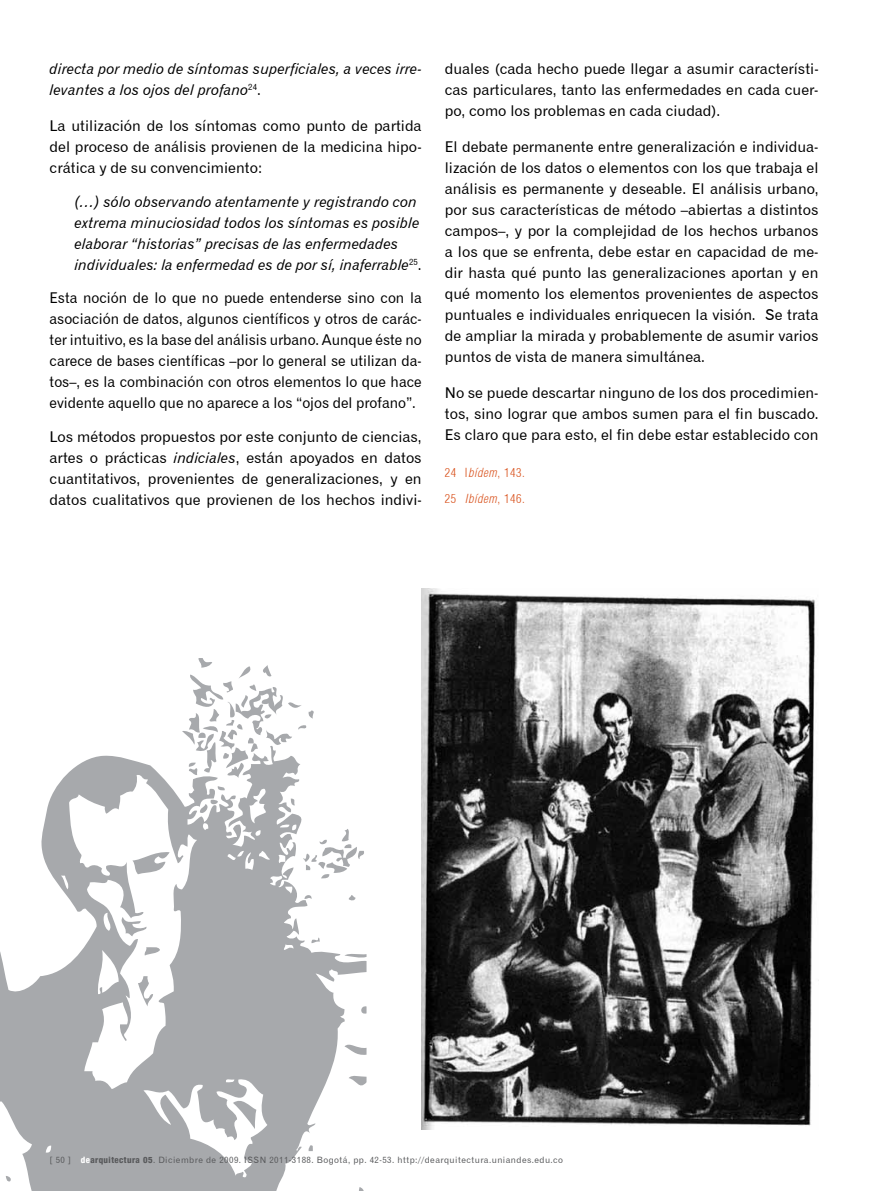
<style>
.page{position:relative;width:893px;height:1191px;background:#fff}
.page>*{position:absolute;margin:0;border:0;box-sizing:border-box;transform-origin:0 0}
.t1{font:14.88px/21px "Gothic 720 BT Roman B";color:#000;text-align:justify}
.t2{font:14.88px/21px "Gothic 720 BT Roman B";color:#000;text-align:justify;scale:.96 1}
.t3{font:14.88px/21px "Gothic 720 BT Italic B";color:#000}
.t4{font:300 condensed 12.25px/25.7px "Helvetica";letter-spacing:.05em;color:#d9531e}
.t5{font:8.75px "Gothic 720 BT Roman B";letter-spacing:.05em;color:#58595b}
.s1{font-family:"Gothic 720 BT Roman B"}
.s2{font-family:"Gothic 720 BT Italic B"}
.s3{font-style:italic}
.s4{font-family:"Helvetica 87";font-weight:800;font-stretch:condensed;color:#fff}
.s5{font-family:"Helvetica 87";font-weight:800;font-stretch:condensed}
</style>
<div class="page">
<img style="left:422px;top:589px;width:397px;height:540px">
<svg style="left:0;top:755px;width:367px;height:436px;fill:#a7a9ac"></svg>
<svg style="left:303px;top:829px;width:63px;height:49px"></svg>
<svg style="left:182px;top:658px;width:134px;height:120px"></svg>
<p class="t3" style="left:50px;top:58px;width:374px">directa por medio de síntomas superficiales, a veces irre&shy;levantes a los ojos del profano<sup>24</sup><span class="s1">.</span></p>
<p class="t1" style="left:50px;top:115px;width:374px">La utilización de los síntomas como punto de partida del proceso de análisis provienen de la medicina hipo&shy;crática y de su convencimiento:</p>
<p class="t3" style="left:74px;top:191px;width:349px">(…) sólo observando atentamente y registrando con extrema minuciosidad todos los síntomas es posible elaborar “historias” precisas de las enfermedades individuales: la enfermedad es de por sí, inaferrable<sup>25</sup><span class="s1">.</span></p>
<p class="t2" style="left:50px;top:287px;width:389px">Esta noción de lo que no puede entenderse sino con la asociación de datos, algunos científicos y otros de carác&shy;ter intuitivo, es la base del análisis urbano. Aunque éste no carece de bases científicas –por lo general se utilizan da&shy;tos–, es la combinación con otros elementos lo que hace evidente aquello que no aparece a los “ojos del profano”.</p>
<p class="t1" style="left:50px;top:425px;width:374px">Los métodos propuestos por este conjunto de ciencias, artes o prácticas <span class="s2">indiciales</span>, están apoyados en datos cuantitativos, provenientes de generalizaciones, y en datos cualitativos que provienen de los hechos indivi-</p>
<p class="t1" style="left:445px;top:58px;width:375px">duales (cada hecho puede llegar a asumir característi&shy;cas particulares, tanto las enfermedades en cada cuer&shy;po, como los problemas en cada ciudad).</p>
<p class="t1" style="left:445px;top:136px;width:375px">El debate permanente entre generalización e individua&shy;lización de los datos o elementos con los que trabaja el análisis es permanente y deseable. El análisis urbano, por sus características de método –abiertas a distintos campos–, y por la complejidad de los hechos urbanos a los que se enfrenta, debe estar en capacidad de me&shy;dir hasta qué punto las generalizaciones aportan y en qué momento los elementos provenientes de aspectos puntuales e individuales enriquecen la visión. Se trata de ampliar la mirada y probablemente de asumir varios puntos de vista de manera simultánea.</p>
<p class="t1" style="left:445px;top:382px;width:375px">No se puede descartar ninguno de los dos procedimien&shy;tos, sino lograr que ambos sumen para el fin buscado.<br>Es claro que para esto, el fin debe estar establecido con</p>
<p class="t4" style="left:445px;top:460px;width:82px">24 I<span class="s3">bídem</span>, 143.<br>25 <span class="s3">Ibídem</span>, 146.</p>
<p class="t5" style="left:50px;top:1154px;width:515px">[ 50 ] <span class="s4">de</span><span class="s5">arquitectura 05</span>. Diciembre de 2009. ISSN 2011-3188. Bogotá, pp. 42-53. http://dearquitectura.uniandes.edu.co</p>
</div>
